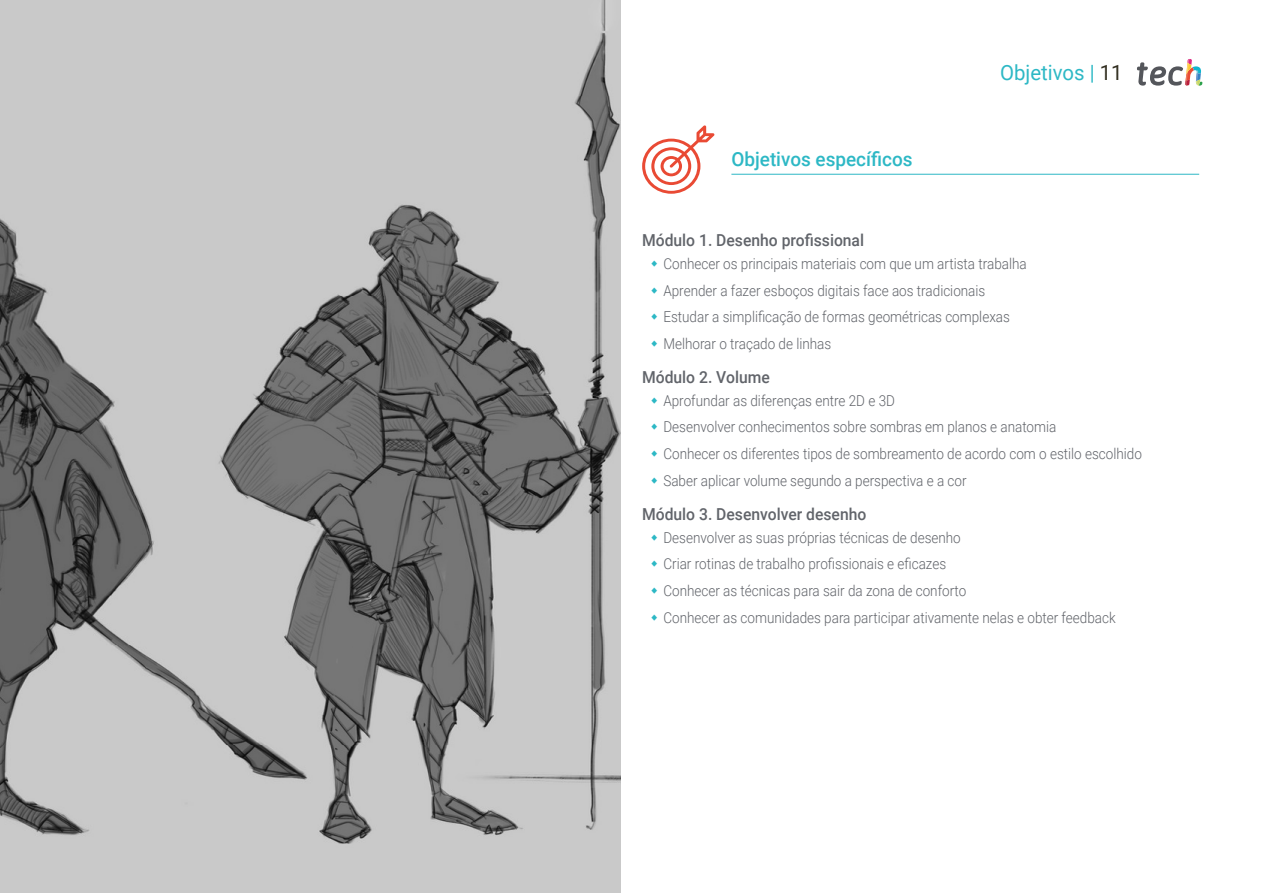
<style>
.page{position:relative;width:1263px;height:893px;background:#fff}
.page>*{position:absolute;margin:0;border:0;box-sizing:border-box;transform-origin:0 0}
.t1{font:21px "Roboto";color:#2db8c5}
.t2{font:500 19.5px "Roboto";color:#2db8c5}
.t3{font:500 16.5px "Roboto";color:#61646a;scale:.95 1}
.t4{font:300 15px/26.7px "Roboto";color:#61646a;scale:.9 1}
.s1{color:#312e20}
</style>
<div class="page">
<hr style="left:731px;top:174px;width:468px;height:1px;background:#2db8c5">
<svg style="left:642px;top:125px;width:72px;height:69px"></svg>
<img style="left:0;top:0;width:621px;height:893px">
<svg style="left:1137px;top:59px;width:65px;height:27px"></svg>
<h2 class="t2" style="left:731px;top:145px;width:183px">Objetivos específicos</h2>
<h1 class="t1" style="left:1000px;top:57px;width:124px">Objetivos | <span class="s1">11</span></h1>
<p class="t3" style="left:642px;top:229px;width:235px">Módulo 1. Desenho profissional</p>
<p class="t4" style="left:663px;top:250px;width:405px">Conhecer os principais materiais com que um artista trabalha Aprender a fazer esboços digitais face aos tradicionais Estudar a simplificação de formas geométricas complexas Melhorar o traçado de linhas</p>
<p class="t3" style="left:642px;top:366px;width:136px">Módulo 2. Volume</p>
<p class="t4" style="left:663px;top:386px;width:533px">Aprofundar as diferenças entre 2D e 3D<br>Desenvolver conhecimentos sobre sombras em planos e anatomia<br>Conhecer os diferentes tipos de sombreamento de acordo com o estilo escolhido Saber aplicar volume segundo a perspectiva e a cor</p>
<p class="t3" style="left:642px;top:503px;width:238px">Módulo 3. Desenvolver desenho</p>
<p class="t4" style="left:663px;top:523px;width:504px">Desenvolver as suas próprias técnicas de desenho<br>Criar rotinas de trabalho profissionais e eficazes<br>Conhecer as técnicas para sair da zona de conforto<br>Conhecer as comunidades para participar ativamente nelas e obter feedback</p>
</div>
